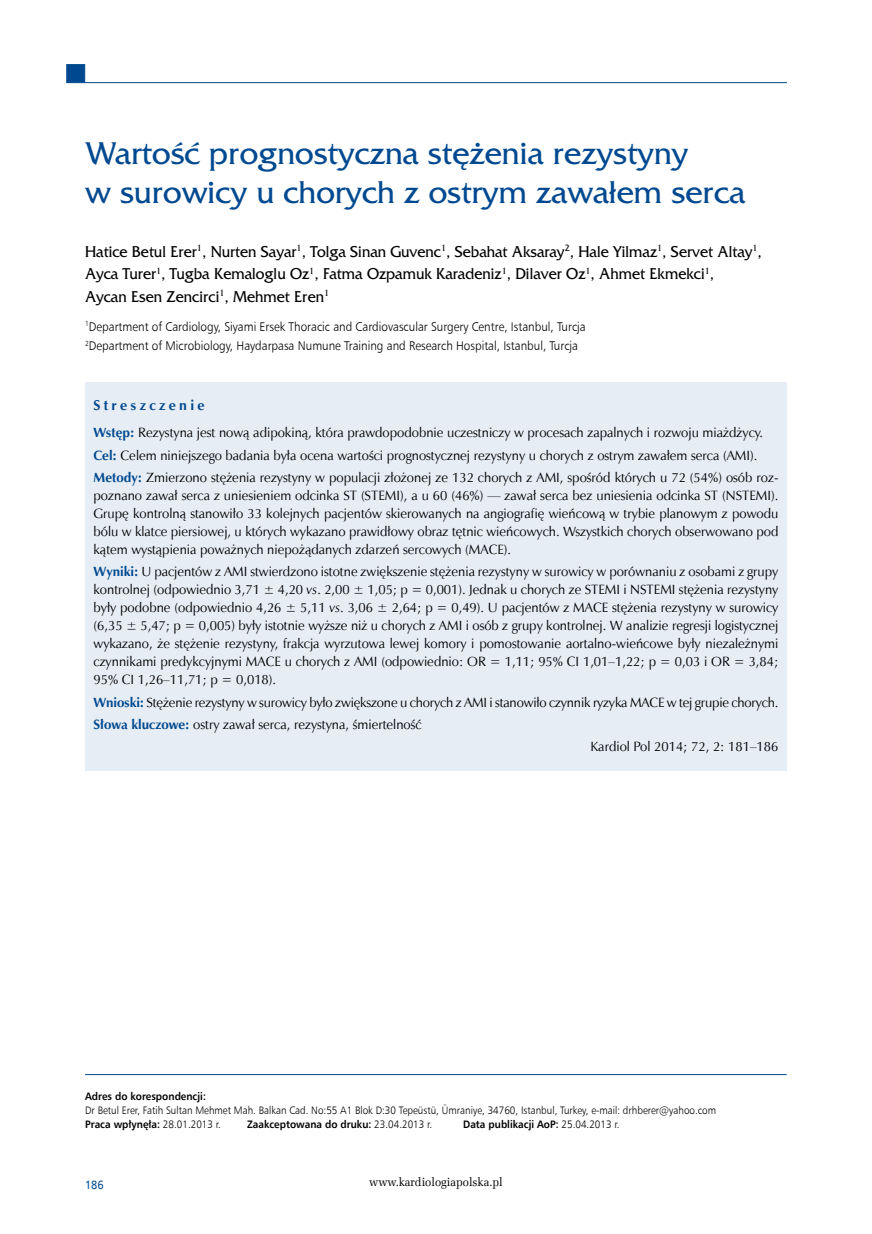
<style>
.page{position:relative;width:872px;height:1234px;background:#fff}
.page>*{position:absolute;margin:0;border:0;box-sizing:border-box;transform-origin:0 0}
.t1{font:33px/39px "France";color:#004990}
.t2{font:16.5px/22.5px "France";color:#000;scale:.94 1}
.t3{font:700 14.25px "Zapf Humnst EU";letter-spacing:.23em;color:#004990}
.t4{font:13.5px/18px "Zapf Humnst EU";color:#000;text-align:justify}
.t5{font:12.6px/19.2px "Humnst 777 Lt EU";color:#000;scale:.93 1}
.t6{font:12px "Zapf Ellipt EU";color:#000;scale:.95 1}
.t7{font:12px "Humnst 777 EU";color:#004990;scale:.9 1}
.t8{font:10.8px "Humnst 777 Lt EU";color:#000;scale:.92 1}
.t9{font:700 10.8px "Humnst 777 EU";color:#000;scale:.92 1}
.s1{font-weight:700;color:#004990}
.s2{font-style:italic}
.s3{font-family:"Humnst 777 Lt EU";font-weight:400}
</style>
<div class="page">
<hr style="left:85px;top:82px;width:702px;height:1px;background:#004990">
<div style="left:66px;top:64px;width:19px;height:19px;background:#004990;border:1px solid #004990"></div>
<div style="left:85px;top:382px;width:702px;height:388px;background:#e6edf4"></div>
<hr style="left:85px;top:1073px;width:701px;height:1px;background:#004990">
<h1 class="t1" style="left:85px;top:134px;width:661px">Wartość prognostyczna stężenia rezystyny<br>w surowicy u chorych z ostrym zawałem serca</h1>
<p class="t2" style="left:85px;top:240px;width:721px">Hatice Betul Erer<sup>1</sup>, Nurten Sayar<sup>1</sup>, Tolga Sinan Guvenc<sup>1</sup>, Sebahat Aksaray<sup>2</sup>, Hale Yilmaz<sup>1</sup>, Servet Altay<sup>1</sup>,<br>Ayca Turer<sup>1</sup>, Tugba Kemaloglu Oz<sup>1</sup>, Fatma Ozpamuk Karadeniz<sup>1</sup>, Dilaver Oz<sup>1</sup>, Ahmet Ekmekci<sup>1</sup>,<br>Aycan Esen Zencirci<sup>1</sup>, Mehmet Eren<sup>1</sup></p>
<p class="t5" style="left:85px;top:316px;width:540px"><sup>1</sup>Department of Cardiology, Siyami Ersek Thoracic and Cardiovascular Surgery Centre, Istanbul, Turcja<br><sup>2</sup>Department of Microbiology, Haydarpasa Numune Training and Research Hospital, Istanbul, Turcja</p>
<p class="t3" style="left:94px;top:396px;width:112px">Streszczenie</p>
<p class="t4" style="left:94px;top:421px;width:686px;line-height:22.4px;text-align:left"><span class="s1">Wstęp:</span> Rezystyna jest nową adipokiną, która prawdopodobnie uczestniczy w procesach zapalnych i rozwoju miażdżycy.<br><span class="s1">Cel:</span> Celem niniejszego badania była ocena wartości prognostycznej rezystyny u chorych z ostrym zawałem serca (AMI).<br><span class="s1">Metody:</span> Zmierzono stężenia rezystyny w populacji złożonej ze 132 chorych z AMI, spośród których u 72 (54%) osób roz-</p>
<p class="t4" style="left:94px;top:486px;width:686px">poznano zawał serca z uniesieniem odcinka ST (STEMI), a u 60 (46%) — zawał serca bez uniesienia odcinka ST (NSTEMI).<br>Grupę kontrolną stanowiło 33 kolejnych pacjentów skierowanych na angiografię wieńcową w trybie planowym z powodu bólu w klatce piersiowej, u których wykazano prawidłowy obraz tętnic wieńcowych. Wszystkich chorych obserwowano pod kątem wystąpienia poważnych niepożądanych zdarzeń sercowych (MACE).</p>
<p class="t4" style="left:94px;top:562px;width:686px"><span class="s1">Wyniki:</span> U pacjentów z AMI stwierdzono istotne zwiększenie stężenia rezystyny w surowicy w porównaniu z osobami z grupy kontrolnej (odpowiednio 3,71 ± 4,20 <span class="s2">vs</span>. 2,00 ± 1,05; p = 0,001). Jednak u chorych ze STEMI i NSTEMI stężenia rezystyny były podobne (odpowiednio 4,26 ± 5,11 <span class="s2">vs</span>. 3,06 ± 2,64; p = 0,49). U pacjentów z MACE stężenia rezystyny w surowicy (6,35 ± 5,47; p = 0,005) były istotnie wyższe niż u chorych z AMI i osób z grupy kontrolnej. W analizie regresji logistycznej wykazano, że stężenie rezystyny, frakcja wyrzutowa lewej komory i pomostowanie aortalno-wieńcowe były niezależnymi czynnikami predykcyjnymi MACE u chorych z AMI (odpowiednio: OR = 1,11; 95% CI 1,01–1,22; p = 0,03 i OR = 3,84; 95% CI 1,26–11,71; p = 0,018).</p>
<p class="t4" style="left:94px;top:693px;width:686px"><span class="s1">Wnioski:</span> Stężenie rezystyny w surowicy było zwiększone u chorych z AMI i stanowiło czynnik ryzyka MACE w tej grupie chorych.</p>
<p class="t4" style="left:94px;top:715px;width:329px"><span class="s1">Słowa kluczowe:</span> ostry zawał serca, rezystyna, śmiertelność</p>
<p class="t4" style="left:590px;top:737px;width:189px">Kardiol Pol 2014; 72, 2: 181–186</p>
<p class="t9" style="left:85px;top:1088px;width:133px">Adres do korespondencji:</p>
<p class="t8" style="left:85px;top:1103px;width:687px">Dr Betul Erer, Fatih Sultan Mehmet Mah. Balkan Cad. No:55 A1 Blok D:30 Tepeüstü, Ümraniye, 34760, Istanbul, Turkey, e-mail: drhberer@yahoo.com</p>
<p class="t9" style="left:85px;top:1117px;width:149px">Praca wpłynęła: <span class="s3">28.01.2013 r.</span></p>
<p class="t9" style="left:247px;top:1117px;width:203px">Zaakceptowana do druku: <span class="s3">23.04.2013 r.</span></p>
<p class="t9" style="left:463px;top:1117px;width:171px">Data publikacji AoP: <span class="s3">25.04.2013 r.</span></p>
<p class="t7" style="left:85px;top:1176px;width:22px">186</p>
<p class="t6" style="left:369px;top:1173px;width:142px">www.kardiologiapolska.pl</p>
</div>
